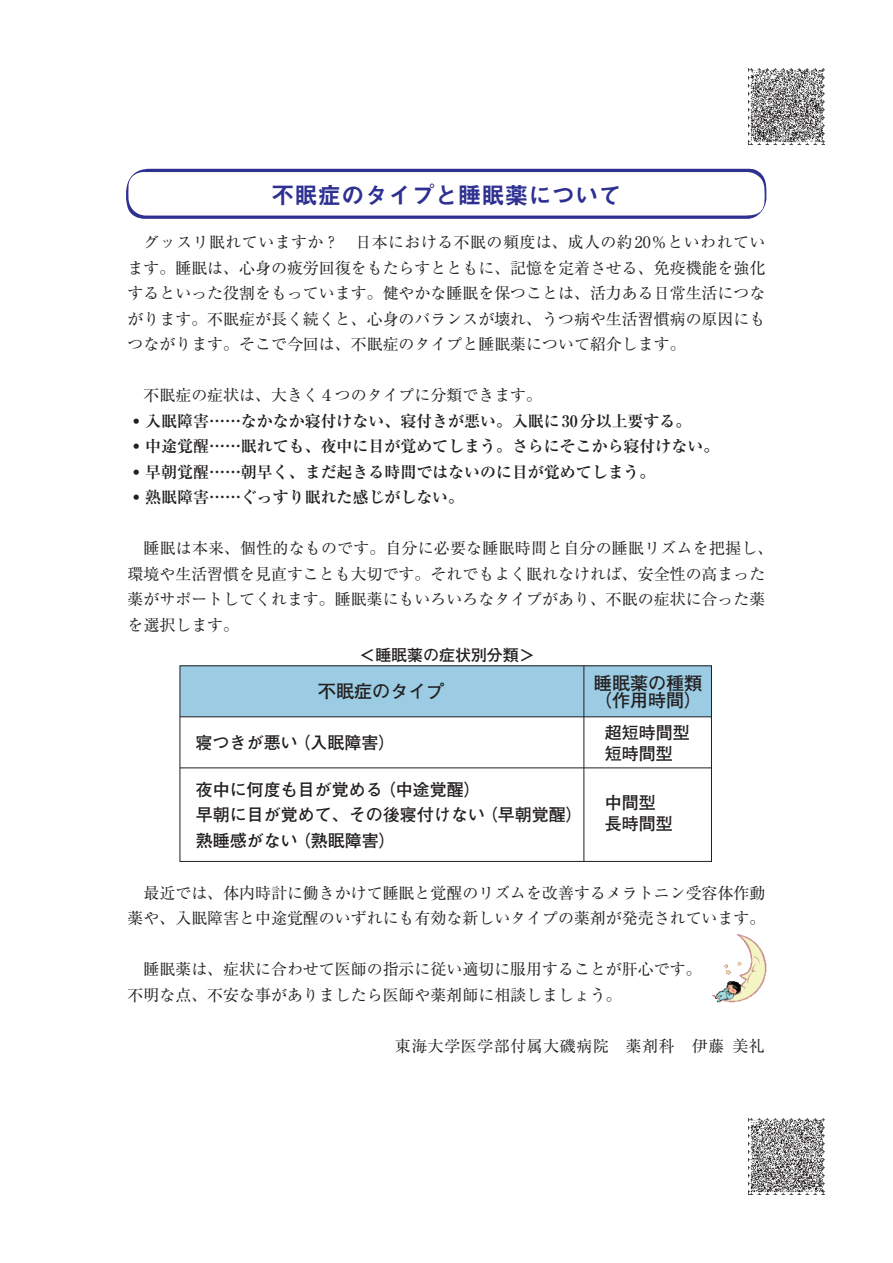
<style>
.page{position:relative;width:893px;height:1263px;background:#fff}
.page>*{position:absolute;margin:0;border:0;box-sizing:border-box;transform-origin:0 0}
.t1{font:23.4px "Midashi Go Pro MB31 90 pv RKSJ H";color:#2e3092}
.t2{font:18px/17px "Futo Go B101 Pr 5 Bold 90 pv RKSJ H";color:#231f20}
.t3{font:16.95px/25.5px "Futo Go B101 Pr 5 Bold 90 pv RKSJ H";color:#231f20}
.t4{font:15.9px/25.5px "Ryumin Pro Regular 90 pv RKSJ H";color:#231f20}
.t5{font:15.9px "Ryumin Pro Bold 90 pv RKSJ H";color:#231f20}
.t6{font:15.9px "Ryumin Pro Regular 90 pv RKSJ H";letter-spacing:.035em;color:#231f20}
.t7{font:15.9px "Futo Go B101 Pr 5 Bold 90 pv RKSJ H";color:#231f20}
</style>
<div class="page">
<div style="left:180px;top:666px;width:531px;height:51px;background:#9bcce3"></div>
<img style="left:748px;top:68px;width:77px;height:77px">
<img style="left:748px;top:1118px;width:77px;height:77px">
<svg style="left:126px;top:169px;width:641px;height:50px"></svg>
<div style="left:179px;top:665px;width:533px;height:197px;border:1px solid #231f20"></div>
<hr style="left:180px;top:716px;width:531px;height:1px;background:#231f20">
<hr style="left:180px;top:767px;width:531px;height:1px;background:#231f20">
<hr style="left:583px;top:666px;width:1px;height:195px;background:#231f20">
<img style="left:712px;top:934px;width:55px;height:69px">
<h1 class="t1" style="left:271px;top:176px;width:352px">不眠症のタイプと睡眠薬について</h1>
<p class="t4" style="left:128px;top:228px;width:639px;text-align:justify;text-indent:16px">グッスリ眠れていますか？　日本における不眠の頻度は、成人の約20％といわれています。睡眠は、心身の疲労回復をもたらすとともに、記憶を定着させる、免疫機能を強化するといった役割をもっています。健やかな睡眠を保つことは、活力ある日常生活につながります。不眠症が長く続くと、心身のバランスが壊れ、うつ病や生活習慣病の原因にもつながります。そこで今回は、不眠症のタイプと睡眠薬について紹介します。</p>
<p class="t4" style="left:128px;top:381px;width:416px">　不眠症の症状は、大きく４つのタイプに分類できます。</p>
<p class="t5" style="left:133px;top:408px;width:560px">• 入眠障害……なかなか寝付けない、寝付きが悪い。入眠に30分以上要する。</p>
<p class="t5" style="left:133px;top:434px;width:588px">• 中途覚醒……眠れても、夜中に目が覚めてしまう。さらにそこから寝付けない。</p>
<p class="t5" style="left:133px;top:459px;width:524px">• 早朝覚醒……朝早く、まだ起きる時間ではないのに目が覚めてしまう。</p>
<p class="t5" style="left:133px;top:485px;width:333px">• 熟眠障害……ぐっすり眠れた感じがしない。</p>
<p class="t4" style="left:128px;top:535px;width:647px;text-indent:16px">睡眠は本来、個性的なものです。自分に必要な睡眠時間と自分の睡眠リズムを把握し、環境や生活習慣を見直すことも大切です。それでもよく眠れなければ、安全性の高まった薬がサポートしてくれます。睡眠薬にもいろいろなタイプがあり、不眠の症状に合った薬を選択します。</p>
<p class="t7" style="left:359px;top:642px;width:177px">＜睡眠薬の症状別分類＞</p>
<p class="t2" style="left:318px;top:682px;width:128px">不眠症のタイプ</p>
<p class="t2" style="left:594px;top:673px;width:110px">睡眠薬の種類（作用時間）</p>
<p class="t3" style="left:605px;top:720px;width:87px;line-height:21.3px">超短時間型短時間型</p>
<p class="t3" style="left:605px;top:790px;width:70px;line-height:21.3px">中間型長時間型</p>
<p class="t3" style="left:196px;top:728px;width:201px">寝つきが悪い（入眠障害）</p>
<p class="t3" style="left:196px;top:775px;width:388px">夜中に何度も目が覚める（中途覚醒）<br>早朝に目が覚めて、その後寝付けない（早朝覚醒）熟睡感がない（熟眠障害）</p>
<p class="t4" style="left:128px;top:879px;width:639px">　最近では、体内時計に働きかけて睡眠と覚醒のリズムを改善するメラトニン受容体作動薬や、入眠障害と中途覚醒のいずれにも有効な新しいタイプの薬剤が発売されています。</p>
<p class="t4" style="left:128px;top:956px;width:576px">　睡眠薬は、症状に合わせて医師の指示に従い適切に服用することが肝心です。不明な点、不安な事がありましたら医師や薬剤師に相談しましょう。</p>
<p class="t6" style="left:395px;top:1033px;width:371px">東海大学医学部付属大磯病院　薬剤科　伊藤美礼</p>
</div>
